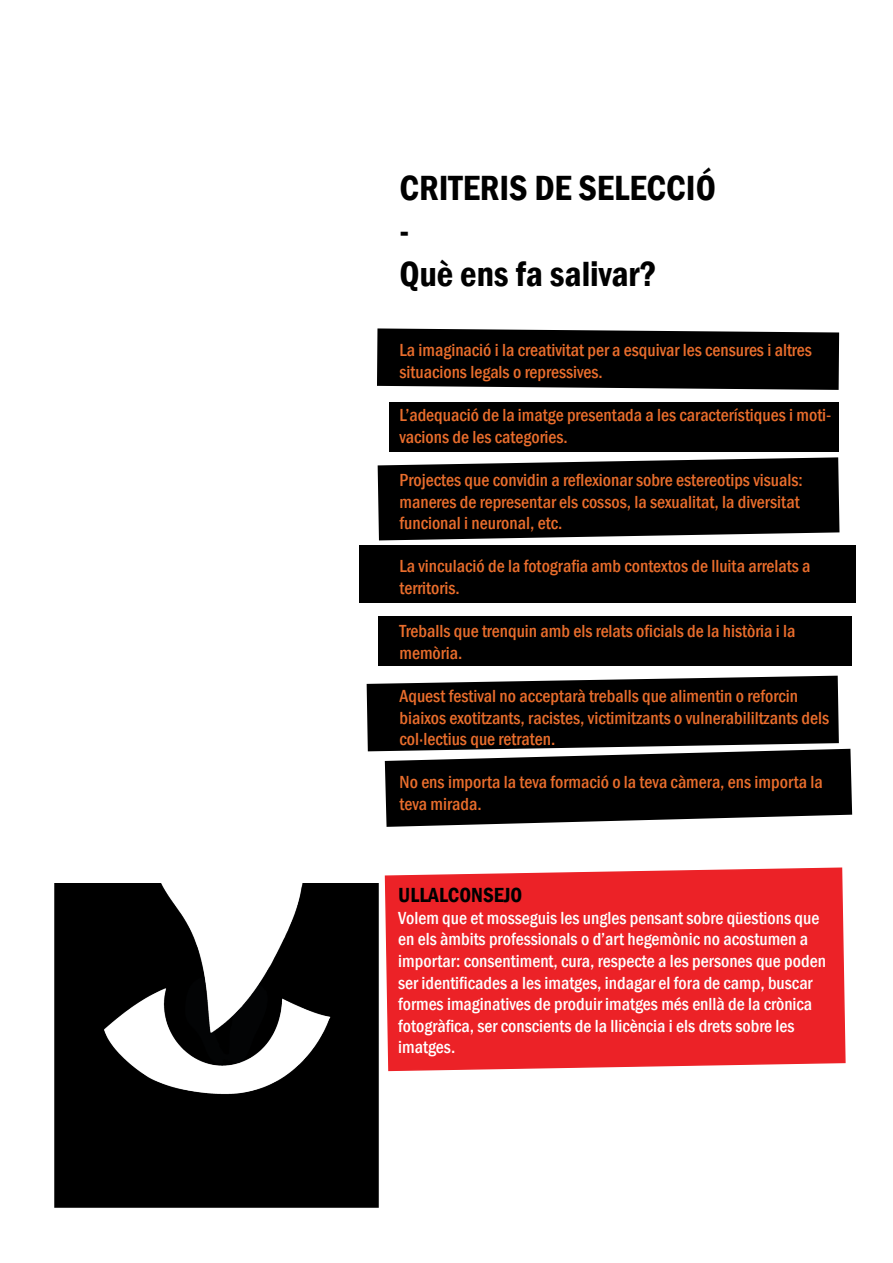
<style>
.page{position:relative;width:893px;height:1263px;background:#fff}
.page>*{position:absolute;margin:0;border:0;box-sizing:border-box;transform-origin:0 0}
.t1{font:600 condensed 36px/43.2px "Franklin Gothic";color:#000}
.t2{font:600 condensed 21px "Franklin Gothic";color:#000}
.t3{font:500 condensed 18px/21.6px "Franklin Gothic";color:#e96d2c}
.t4{font:500 condensed 18px/21.6px "Franklin Gothic";color:#fff}
</style>
<div class="page">
<img style="left:54px;top:884px;width:325px;height:324px">
<svg style="left:377px;top:328px;width:462px;height:62px;background:#131313"></svg>
<div style="left:389px;top:402px;width:450px;height:49px;background:#000"></div>
<svg style="left:378px;top:457px;width:461px;height:83px;background:#181818"></svg>
<div style="left:359px;top:545px;width:497px;height:58px;background:#000"></div>
<div style="left:378px;top:617px;width:474px;height:49px;background:#000"></div>
<svg style="left:367px;top:676px;width:485px;height:151px;background:#252525"></svg>
<div style="left:384px;top:867px;width:462px;height:205px;background:#ec2227"></div>
<h1 class="t1" style="left:400px;top:165px;width:318px">CRITERIS DE SELECCIÓ -<br>Què ens fa salivar?</h1>
<p class="t3" style="left:400px;top:339px;width:414px">La imaginació i la creativitat per a esquivar les censures i altres situacions legals o repressives.</p>
<p class="t3" style="left:400px;top:404px;width:433px">L’adequació de la imatge presentada a les característiques i moti&shy;vacions de les categories.</p>
<p class="t3" style="left:400px;top:469px;width:405px">Projectes que convidin a reflexionar sobre estereotips visuals: maneres de representar els cossos, la sexualitat, la diversitat funcional i neuronal, etc.</p>
<p class="t3" style="left:400px;top:555px;width:412px">La vinculació de la fotografia amb contextos de lluita arrelats a territoris.</p>
<p class="t3" style="left:400px;top:620px;width:397px">Treballs que trenquin amb els relats oficials de la història i la memòria.</p>
<p class="t3" style="left:400px;top:685px;width:431px">Aquest festival no acceptarà treballs que alimentin o reforcin biaixos exotitzants, racistes, victimitzants o vulnerabililtzants dels col·lectius que retraten.</p>
<p class="t3" style="left:400px;top:771px;width:425px">No ens importa la teva formació o la teva càmera, ens importa la teva mirada.</p>
<p class="t2" style="left:398px;top:881px;width:126px">ULLALCONSEJO</p>
<p class="t4" style="left:398px;top:907px;width:429px">Volem que et mosseguis les ungles pensant sobre qüestions que en els àmbits professionals o d’art hegemònic no acostumen a importar: consentiment, cura, respecte a les persones que poden ser identificades a les imatges, indagar el fora de camp, buscar formes imaginatives de produir imatges més enllà de la crònica fotogràfica, ser conscients de la llicència i els drets sobre les imatges.</p>
</div>
